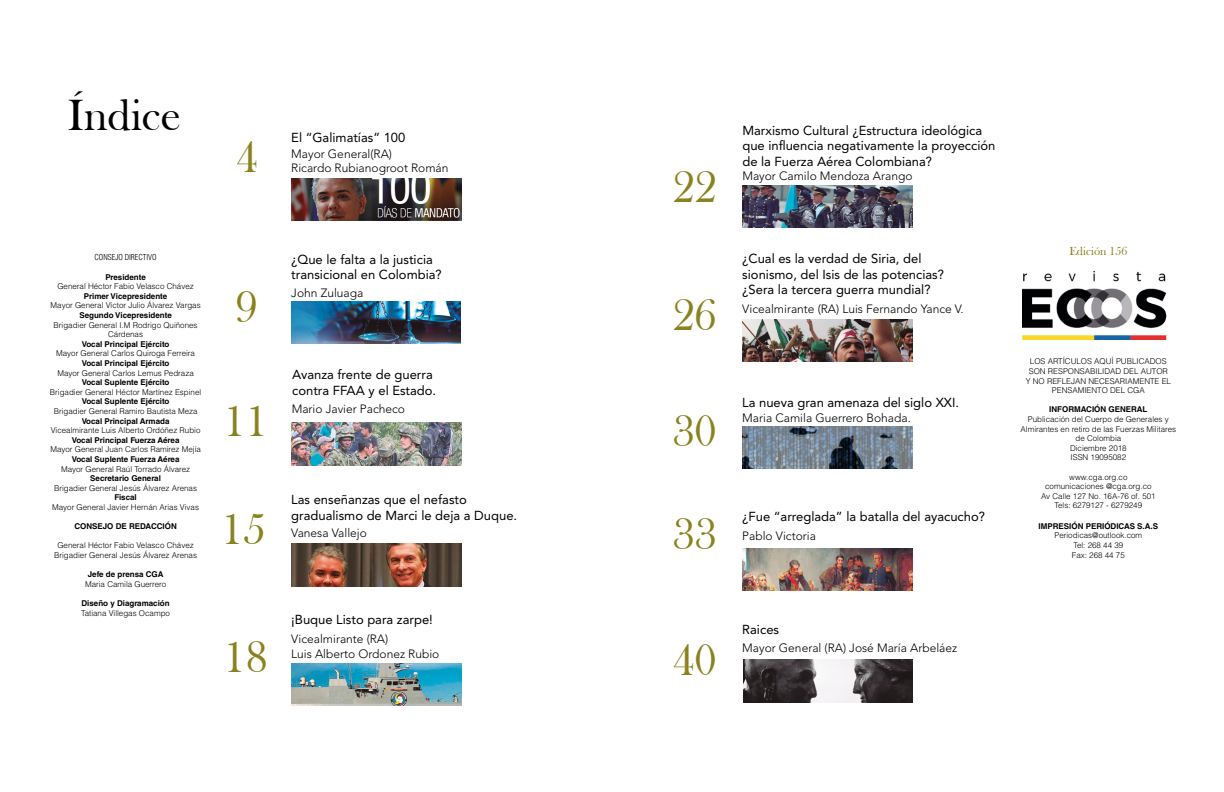
<style>
.page{position:relative;width:1224px;height:792px;background:#fff}
.page>*{position:absolute;margin:0;border:0;box-sizing:border-box;transform-origin:0 0}
.t1{font:45px "Bask Old Face";color:#89821f}
.t2{font:45px "Bask Old Face";color:#000}
.t3{font:13px/15.6px "Avenir LT Std";color:#000}
.t4{font:300 12px/14.4px "Avenir LT Std";color:#000}
.t5{font:12px "Bask Old Face";color:#89821f}
.t6{font:300 8px/9.6px "Helvetica LT Std";color:#000;text-align:center}
.t7{font:700 8px "Helvetica LT Std";color:#000}
.t8{font:300 condensed 8px "Helvetica LT Std";color:#000}
</style>
<div class="page">
<img style="left:291px;top:178px;width:170px;height:43px">
<img style="left:291px;top:423px;width:170px;height:42px">
<img style="left:291px;top:544px;width:170px;height:42px">
<img style="left:291px;top:663px;width:170px;height:43px">
<img style="left:291px;top:301px;width:170px;height:43px">
<img style="left:742px;top:319px;width:170px;height:43px">
<img style="left:742px;top:427px;width:170px;height:42px">
<img style="left:742px;top:548px;width:170px;height:43px">
<img style="left:742px;top:185px;width:170px;height:43px">
<img style="left:743px;top:660px;width:169px;height:42px">
<img style="left:1022px;top:270px;width:145px;height:69px">
<h1 class="t2" style="left:68px;top:90px;width:115px">Índice</h1>
<h1 class="t1" style="left:236px;top:132px;width:24px">4</h1>
<h2 class="t3" style="left:291px;top:130px;width:116px">El “Galimatías” 100</h2>
<h3 class="t4" style="left:291px;top:147px;width:159px">Mayor General(RA)<br>Ricardo Rubianogroot Román</h3>
<p class="t8" style="left:95px;top:252px;width:64px">CONSEJO DIRECTIVO</p>
<p class="t7" style="left:105px;top:272px;width:42px">Presidente</p>
<p class="t6" style="left:57px;top:281px;width:138px">General Héctor Fabio Velasco Chávez</p>
<p class="t7" style="left:84px;top:291px;width:85px">Primer Vicepresidente</p>
<p class="t6" style="left:51px;top:301px;width:152px">Mayor General Víctor Julio Álvarez Vargas</p>
<p class="t7" style="left:79px;top:310px;width:94px">Segundo Vicepresidente</p>
<p class="t6" style="left:54px;top:320px;width:146px">Brigadier General I.M Rodrigo Quiñones<br>Cárdenas</p>
<p class="t7" style="left:82px;top:339px;width:89px">Vocal Principal Ejército</p>
<p class="t6" style="left:56px;top:349px;width:140px">Mayor General Carlos Quiroga Ferreira</p>
<p class="t7" style="left:82px;top:358px;width:89px">Vocal Principal Ejército</p>
<p class="t6" style="left:57px;top:368px;width:138px">Mayor General Carlos Lemus Pedraza</p>
<p class="t7" style="left:82px;top:377px;width:89px">Vocal Suplente Ejército</p>
<p class="t6" style="left:50px;top:387px;width:153px">Brigadier General Héctor Martínez Espinel</p>
<p class="t7" style="left:82px;top:397px;width:89px">Vocal Suplente Ejército</p>
<p class="t6" style="left:54px;top:406px;width:145px">Brigadier General Ramiro Bautista Meza</p>
<p class="t7" style="left:82px;top:416px;width:89px">Vocal Principal Armada</p>
<p class="t6" style="left:51px;top:425px;width:151px">Vicealmirante Luis Alberto Ordóñez Rubio</p>
<p class="t7" style="left:72px;top:435px;width:109px">Vocal Principal Fuerza Aérea</p>
<p class="t6" style="left:50px;top:445px;width:152px">Mayor General Juan Carlos Ramírez Mejía</p>
<p class="t7" style="left:72px;top:454px;width:109px">Vocal Suplente Fuerza Aérea</p>
<p class="t6" style="left:61px;top:464px;width:131px">Mayor General Raúl Torrado Álvarez</p>
<p class="t7" style="left:90px;top:473px;width:72px">Secretario General</p>
<p class="t6" style="left:54px;top:483px;width:144px">Brigadier General Jesús Álvarez Arenas</p>
<p class="t7" style="left:114px;top:493px;width:24px">Fiscal</p>
<p class="t6" style="left:52px;top:502px;width:148px">Mayor General Javier Hernán Arias Vivas</p>
<p class="t7" style="left:74px;top:521px;width:104px">CONSEJO DE REDACCIÓN</p>
<p class="t6" style="left:54px;top:541px;width:144px">General Héctor Fabio Velasco Chávez<br>Brigadier General Jesús Álvarez Arenas</p>
<p class="t7" style="left:88px;top:569px;width:77px">Jefe de prensa CGA</p>
<p class="t6" style="left:85px;top:579px;width:83px">Maria Camila Guerrero</p>
<p class="t7" style="left:82px;top:598px;width:90px">Diseño y Diagramación</p>
<p class="t6" style="left:81px;top:608px;width:90px">Tatiana Villegas Ocampo</p>
<h1 class="t1" style="left:236px;top:282px;width:24px">9</h1>
<h1 class="t1" style="left:224px;top:396px;width:46px">11</h1>
<h1 class="t1" style="left:221px;top:504px;width:46px">15</h1>
<h2 class="t3" style="left:291px;top:251px;width:152px">¿Que le falta a la justicia transicional en Colombia?</h2>
<h3 class="t4" style="left:291px;top:285px;width:74px">John Zuluaga</h3>
<h2 class="t3" style="left:292px;top:367px;width:146px">Avanza frente de guerra contra FFAA y el Estado.</h2>
<h3 class="t4" style="left:292px;top:402px;width:115px">Mario Javier Pacheco</h3>
<h2 class="t3" style="left:291px;top:492px;width:227px">Las enseñanzas que el nefasto gradualismo de Marci le deja a Duque.</h2>
<h3 class="t4" style="left:291px;top:526px;width:77px">Vanesa Vallejo</h3>
<h1 class="t1" style="left:224px;top:633px;width:46px">18</h1>
<h2 class="t3" style="left:291px;top:612px;width:143px">¡Buque Listo para zarpe!</h2>
<h3 class="t4" style="left:291px;top:632px;width:150px">Vicealmirante (RA)<br>Luis Alberto Ordonez Rubio</h3>
<h2 class="t3" style="left:742px;top:122px;width:255px">Marxismo Cultural ¿Estructura ideológica que influencia negativamente la proyección de la Fuerza Aérea Colombiana?</h2>
<h1 class="t1" style="left:672px;top:162px;width:46px">22</h1>
<h3 class="t4" style="left:742px;top:168px;width:172px">Mayor Camilo Mendoza Arango</h3>
<h2 class="t3" style="left:742px;top:251px;width:203px">¿Cual es la verdad de Siria, del sionismo, del Isis de las potencias? ¿Sera la tercera guerra mundial?</h2>
<h3 class="t5" style="left:1070px;top:244px;width:59px">Edición 156</h3>
<h1 class="t1" style="left:672px;top:291px;width:46px">26</h1>
<h3 class="t4" style="left:742px;top:301px;width:223px">Vicealmirante (RA) Luis Fernando Yance V.</h3>
<h1 class="t1" style="left:672px;top:406px;width:46px">30</h1>
<h1 class="t1" style="left:672px;top:510px;width:46px">33</h1>
<h2 class="t3" style="left:742px;top:395px;width:218px">La nueva gran amenaza del siglo XXI.</h2>
<h3 class="t4" style="left:742px;top:411px;width:170px">Maria Camila Guerrero Bohada.</h3>
<h2 class="t3" style="left:742px;top:509px;width:244px">¿Fue “arreglada” la batalla del ayacucho?</h2>
<h3 class="t4" style="left:742px;top:529px;width:75px">Pablo Victoria</h3>
<p class="t6" style="left:1026px;top:357px;width:147px">LOS ARTÍCULOS AQUÍ PUBLICADOS<br>SON RESPONSABILIDAD DEL AUTOR<br>Y NO REFLEJAN NECESARIAMENTE EL<br>PENSAMIENTO DEL CGA</p>
<p class="t7" style="left:1049px;top:405px;width:100px">INFORMACIÓN GENERAL</p>
<p class="t6" style="left:1021px;top:414px;width:157px">Publicación del Cuerpo de Generales y<br>Almirantes en retiro de las Fuerzas Militares de Colombia<br>Diciembre 2018<br>ISSN 19095082</p>
<p class="t6" style="left:1041px;top:472px;width:116px">www.cga.org.co comunicaciones @cga.org.co<br>Av Calle 127 No. 16A-76 of. 501<br>Tels: 6279127 - 6279249</p>
<p class="t7" style="left:1039px;top:521px;width:121px">IMPRESIÓN PERIÓDICAS S.A.S</p>
<p class="t6" style="left:1055px;top:531px;width:89px">Periodicas@outlook.com<br>Tel: 268 44 39<br>Fax: 268 44 75</p>
<h2 class="t3" style="left:742px;top:622px;width:38px">Raices</h2>
<h1 class="t1" style="left:672px;top:635px;width:46px">40</h1>
<h3 class="t4" style="left:742px;top:641px;width:217px">Mayor General (RA) José María Arbeláez</h3>
</div>
